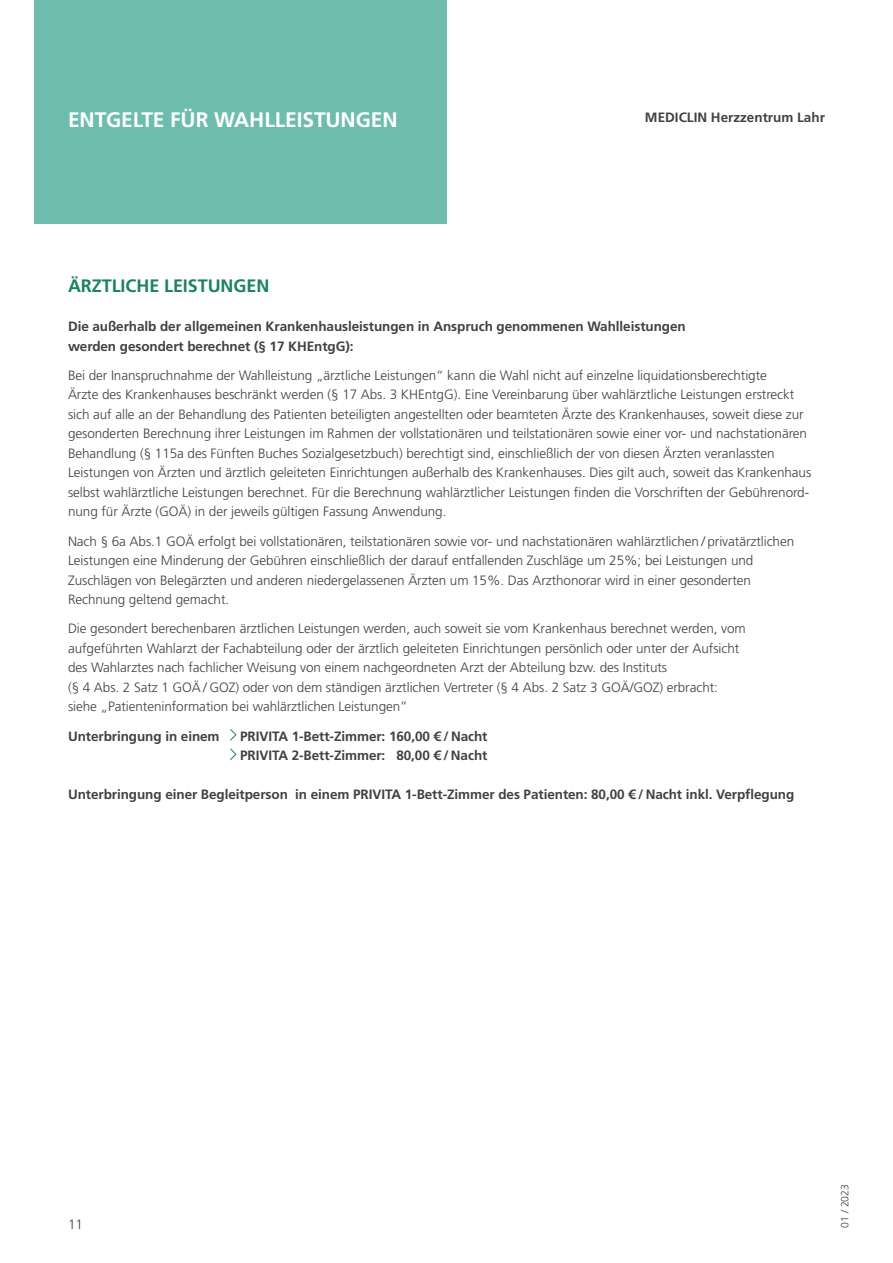
<style>
.page{position:relative;width:893px;height:1263px;background:#fff}
.page>*{position:absolute;margin:0;border:0;box-sizing:border-box;transform-origin:0 0}
.t1{font:700 21px "Frutiger LT Pro";letter-spacing:-.005em;color:#fff}
.t2{font:700 18px "Frutiger LT Pro";letter-spacing:-.005em;color:#1a8265}
.t3{font:300 13.5px/19.5px "Frutiger LT Pro";letter-spacing:-.005em;color:#414042}
.t4{font:700 13.5px/19.5px "Frutiger LT Pro";letter-spacing:-.005em;color:#414042}
.t5{font:300 10.5px "Frutiger LT Pro";color:#414042}
</style>
<div class="page">
<svg style="left:230px;top:729px;width:7px;height:12px"></svg>
<svg style="left:230px;top:748px;width:7px;height:12px"></svg>
<div style="left:34px;top:0;width:412px;height:223px;background:#6ebcad"></div>
<h1 class="t1" style="left:68px;top:108px;width:65px">Entgelte</h1>
<h1 class="t1" style="left:170px;top:108px;width:77px">für Wahllei</h1>
<h1 class="t1" style="left:302px;top:108px;width:82px">stungen</h1>
<p class="t4" style="left:645px;top:107px;width:50px">MediClin</p>
<p class="t4" style="left:711px;top:107px;width:116px">Herzzentrum Lahr</p>
<h2 class="t2" style="left:68px;top:275px;width:35px">Ärztliche</h2>
<h2 class="t2" style="left:164px;top:275px;width:94px">Leistungen</h2>
<p class="t4" style="left:68px;top:317px;width:619px">Die außerhalb der allgemeinen Krankenhausleistungen in Anspruch genommenen Wahlleistungen werden gesondert berechnet (§ 17 KHEntgG):</p>
<p class="t3" style="left:68px;top:365px;width:745px">Bei der Inanspruchnahme der Wahlleistung „ärztliche Leistungen“ kann die Wahl nicht auf einzelne liquidationsberechtigte<br>Ärzte des Krankenhauses beschränkt werden (§ 17 Abs. 3 KHEntgG). Eine Vereinbarung über wahlärztliche Leistungen erstreckt sich auf alle an der Behandlung des Patienten beteiligten angestellten oder beamteten Ärzte des Krankenhauses, soweit diese zur gesonderten Berechnung ihrer Leistungen im Rahmen der vollstationären und teilstationären sowie einer vor- und nachstationären Behandlung (§ 115a des Fünften Buches Sozialgesetzbuch) berechtigt sind, einschließlich der von diesen Ärzten veranlassten Leistungen von Ärzten und ärztlich geleiteten Einrichtungen außerhalb des Krankenhauses. Dies gilt auch, soweit das Krankenhaus selbst wahlärztliche Leistungen berechnet. Für die Berechnung wahlärztlicher Leistungen finden die Vorschriften der Gebührenord&shy;nung für Ärzte (GOÄ) in der jeweils gültigen Fassung Anwendung.</p>
<p class="t3" style="left:68px;top:531px;width:728px">Nach § 6a Abs.1 GOÄ erfolgt bei vollstationären, teilstationären sowie vor- und nachstationären wahlärztlichen / privatärztlichen Leistungen eine Minderung der Gebühren einschließlich der darauf entfallenden Zuschläge um 25%; bei Leistungen und Zuschlägen von Belegärzten und anderen niedergelassenen Ärzten um 15%. Das Arzthonorar wird in einer gesonderten Rechnung geltend gemacht.</p>
<p class="t3" style="left:68px;top:619px;width:679px">Die gesondert berechenbaren ärztlichen Leistungen werden, auch soweit sie vom Krankenhaus berechnet werden, vom aufgeführten Wahlarzt der Fachabteilung oder der ärztlich geleiteten Einrichtungen persönlich oder unter der Aufsicht des Wahlarztes nach fachlicher Weisung von einem nachgeordneten Arzt der Abteilung bzw. des Instituts<br>(§ 4 Abs. 2 Satz 1 GOÄ / GOZ) oder von dem ständigen ärztlichen Vertreter (§ 4 Abs. 2 Satz 3 GOÄ/GOZ) erbracht: siehe „Patienteninformation bei wahlärztlichen Leistungen”</p>
<p class="t4" style="left:68px;top:726px;width:153px">Unterbringung in einem</p>
<p class="t4" style="left:240px;top:726px;width:23px">Privita</p>
<p class="t4" style="left:292px;top:726px;width:197px">1-Bett-Zimmer: 160,00 € / Nacht</p>
<p class="t4" style="left:240px;top:746px;width:23px">Privita</p>
<p class="t4" style="left:292px;top:746px;width:197px">2-Bett-Zimmer: 80,00 € / Nacht</p>
<p class="t4" style="left:68px;top:785px;width:308px">Unterbringung einer Begleitperson in einem Privita</p>
<p class="t4" style="left:405px;top:785px;width:391px">1-Bett-Zimmer des Patienten: 80,00 € / Nacht inkl. Verpflegung</p>
<p class="t3" style="left:68px;top:1214px;width:17px">11</p>
<p class="t5" style="left:839px;top:1228px;width:45px;rotate:-90deg">01 / 2023</p>
</div>
